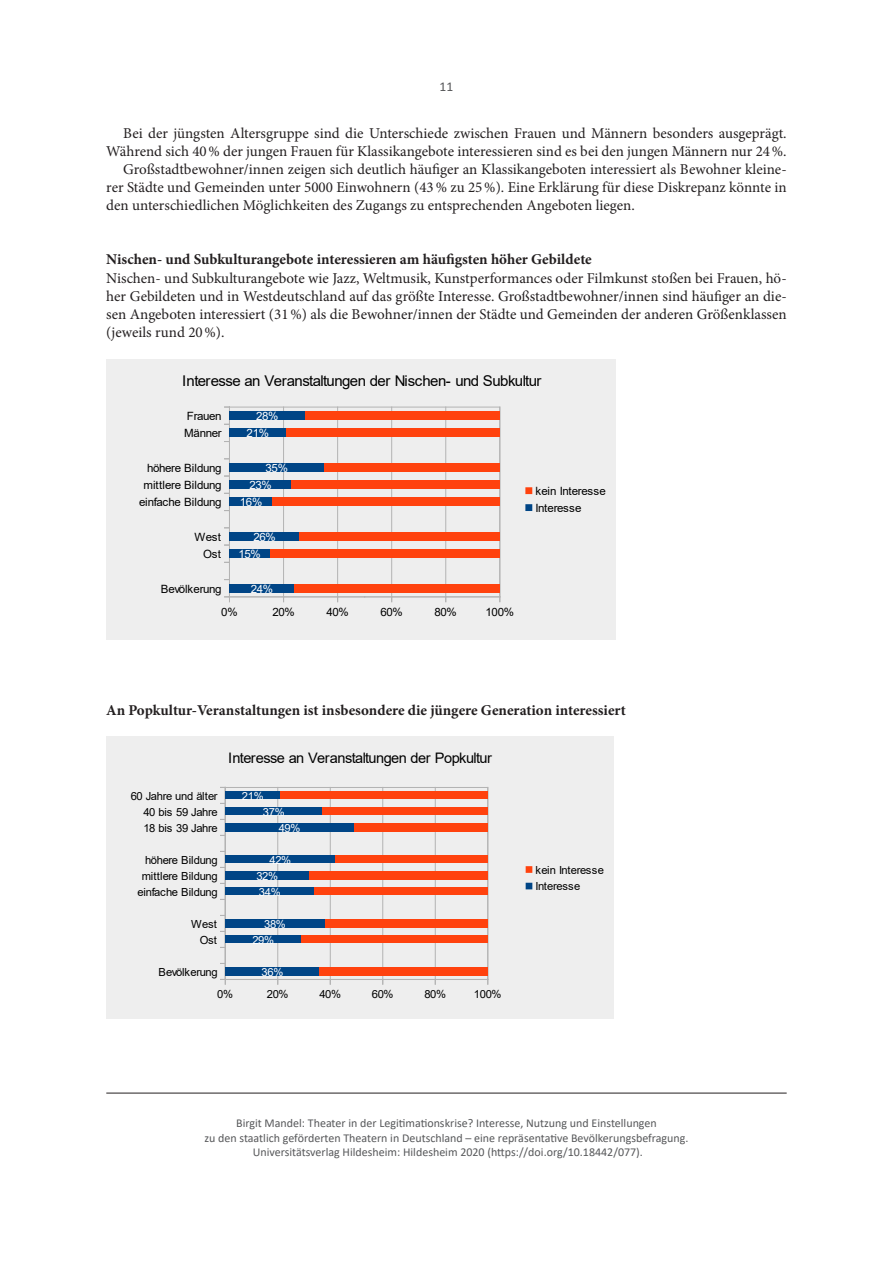
<style>
.page{position:relative;width:893px;height:1263px;background:#fff}
.page>*{position:absolute;margin:0;border:0;box-sizing:border-box;transform-origin:0 0}
.Normal_mit_Einzug{font:15px/18px "Minion Pro";color:#231f20;text-align:right}
.Normal_ohne_Einzug{font:15px/18px "Minion Pro";letter-spacing:-.005em;color:#231f20;text-align:justify}
.Normal_ohne_Einzug-2{font:700 15px "Minion Pro";letter-spacing:-.005em;color:#231f20}
.t1{font:14.85px "Arial";letter-spacing:-.04em;color:#000}
.t2{font:14.55px "Arial";letter-spacing:-.04em;color:#000}
.t3{font:13.5px "Calibri";color:#57585a}
.t4{font:12px/14.4px "Calibri";color:#57585a;text-align:center}
.t5{font:11.4px/17px "Arial";letter-spacing:-.03em;color:#000}
.t6{font:11.4px "Arial";letter-spacing:-.03em;color:#fff}
.t7{font:11.4px "Arial";color:#000}
.t8{font:11.1px/16.5px "Arial";letter-spacing:-.03em;color:#000}
.t9{font:11.1px "Arial";letter-spacing:-.03em;color:#fff}
.t10{font:11.1px "Arial";color:#000}
</style>
<div class="page">
<hr style="left:106px;top:1093px;width:681px;height:1px;background:#231f20">
<div style="left:106px;top:359px;width:510px;height:280px;background:#eee"></div>
<svg style="left:229px;top:406px;width:272px;height:191px"></svg>
<hr style="left:283px;top:407px;width:1px;height:190px;background:#b3b3b3">
<hr style="left:337px;top:407px;width:1px;height:190px;background:#b3b3b3">
<hr style="left:391px;top:407px;width:1px;height:190px;background:#b3b3b3">
<hr style="left:445px;top:407px;width:1px;height:190px;background:#b3b3b3">
<hr style="left:500px;top:407px;width:1px;height:190px;background:#b3b3b3">
<hr style="left:229px;top:407px;width:1px;height:190px;background:#b3b3b3">
<hr style="left:229px;top:597px;width:271px;height:1px;background:#b3b3b3">
<div style="left:229px;top:411px;width:76px;height:9px;background:#004586"></div>
<div style="left:229px;top:429px;width:57px;height:8px;background:#004586"></div>
<div style="left:229px;top:463px;width:95px;height:9px;background:#004586"></div>
<div style="left:229px;top:480px;width:63px;height:9px;background:#004586"></div>
<div style="left:229px;top:498px;width:44px;height:8px;background:#004586"></div>
<div style="left:229px;top:532px;width:71px;height:9px;background:#004586"></div>
<div style="left:229px;top:549px;width:41px;height:9px;background:#004586"></div>
<div style="left:229px;top:584px;width:65px;height:8px;background:#004586"></div>
<div style="left:305px;top:411px;width:195px;height:9px;background:#ff420e"></div>
<div style="left:286px;top:429px;width:214px;height:8px;background:#ff420e"></div>
<div style="left:324px;top:463px;width:176px;height:9px;background:#ff420e"></div>
<div style="left:292px;top:480px;width:208px;height:9px;background:#ff420e"></div>
<div style="left:273px;top:498px;width:227px;height:8px;background:#ff420e"></div>
<div style="left:300px;top:532px;width:200px;height:9px;background:#ff420e"></div>
<div style="left:270px;top:549px;width:230px;height:9px;background:#ff420e"></div>
<div style="left:294px;top:584px;width:206px;height:8px;background:#ff420e"></div>
<svg style="left:525px;top:504px;width:7px;height:7px"></svg>
<svg style="left:525px;top:487px;width:7px;height:7px"></svg>
<div style="left:106px;top:736px;width:508px;height:283px;background:#eee"></div>
<svg style="left:226px;top:787px;width:261px;height:192px"></svg>
<hr style="left:277px;top:787px;width:1px;height:192px;background:#b3b3b3">
<hr style="left:330px;top:787px;width:1px;height:192px;background:#b3b3b3">
<hr style="left:382px;top:787px;width:1px;height:192px;background:#b3b3b3">
<hr style="left:435px;top:787px;width:1px;height:192px;background:#b3b3b3">
<hr style="left:487px;top:787px;width:1px;height:192px;background:#b3b3b3">
<hr style="left:225px;top:787px;width:1px;height:192px;background:#b3b3b3">
<svg style="left:220px;top:979px;width:6px;height:5px"></svg>
<hr style="left:225px;top:979px;width:263px;height:1px;background:#b3b3b3">
<div style="left:225px;top:791px;width:55px;height:8px;background:#004586"></div>
<div style="left:225px;top:807px;width:97px;height:8px;background:#004586"></div>
<div style="left:225px;top:823px;width:129px;height:8px;background:#004586"></div>
<div style="left:225px;top:855px;width:110px;height:8px;background:#004586"></div>
<div style="left:225px;top:871px;width:84px;height:8px;background:#004586"></div>
<div style="left:225px;top:887px;width:89px;height:8px;background:#004586"></div>
<div style="left:225px;top:919px;width:100px;height:8px;background:#004586"></div>
<div style="left:225px;top:935px;width:76px;height:8px;background:#004586"></div>
<div style="left:225px;top:967px;width:95px;height:8px;background:#004586"></div>
<div style="left:280px;top:791px;width:208px;height:8px;background:#ff420e"></div>
<div style="left:322px;top:807px;width:166px;height:8px;background:#ff420e"></div>
<div style="left:354px;top:823px;width:134px;height:8px;background:#ff420e"></div>
<div style="left:335px;top:855px;width:153px;height:8px;background:#ff420e"></div>
<div style="left:309px;top:871px;width:179px;height:8px;background:#ff420e"></div>
<div style="left:314px;top:887px;width:174px;height:8px;background:#ff420e"></div>
<div style="left:325px;top:919px;width:163px;height:8px;background:#ff420e"></div>
<div style="left:301px;top:935px;width:187px;height:8px;background:#ff420e"></div>
<div style="left:320px;top:967px;width:168px;height:8px;background:#ff420e"></div>
<svg style="left:526px;top:883px;width:6px;height:6px"></svg>
<svg style="left:526px;top:866px;width:6px;height:7px"></svg>
<p class="t3" style="left:440px;top:77px;width:15px">11</p>
<p class="Normal_mit_Einzug" style="left:106px;top:125px;width:682px">Bei der jüngsten Altersgruppe sind die Unterschiede zwischen Frauen und Männern besonders ausgeprägt.<br>Während sich 40% der jungen Frauen für Klassikangebote interessieren sind es bei den jungen Männern nur 24%.</p>
<p class="Normal_mit_Einzug" style="left:106px;top:161px;width:682px;text-align:justify;text-indent:17px">Großstadtbewohner/innen zeigen sich deutlich häufiger an Klassikangeboten interessiert als Bewohner kleine&shy;rer Städte und Gemeinden unter 5000 Einwohnern (43% zu 25%). Eine Erklärung für diese Diskrepanz könnte in den unterschiedlichen Möglichkeiten des Zugangs zu entsprechenden Angeboten liegen.</p>
<p class="Normal_ohne_Einzug-2" style="left:106px;top:249px;width:487px">Nischen- und Subkulturangebote interessieren am häufigsten höher Gebildete</p>
<p class="Normal_ohne_Einzug" style="left:106px;top:269px;width:682px">Nischen- und Subkulturangebote wie Jazz, Weltmusik, Kunstperformances oder Filmkunst stoßen bei Frauen, hö&shy;her Gebildeten und in Westdeutschland auf das größte Interesse. Großstadtbewohner/innen sind häufiger an die&shy;sen Angeboten interessiert (31%) als die Bewohner/innen der Städte und Gemeinden der anderen Größenklassen (jeweils rund 20%).</p>
<p class="t1" style="left:182px;top:370px;width:361px">Interesse an Veranstaltungen der Nischen- und Subkultur</p>
<p class="t5" style="left:187px;top:407px;width:36px">Frauen</p>
<p class="t6" style="left:256px;top:408px;width:24px">28%</p>
<p class="t5" style="left:184px;top:425px;width:39px">Männer</p>
<p class="t6" style="left:247px;top:425px;width:24px">21%</p>
<p class="t5" style="left:147px;top:459px;width:76px">höhere Bildung</p>
<p class="t6" style="left:266px;top:460px;width:24px">35%</p>
<p class="t7" style="left:144px;top:477px;width:80px">mittlere Bildung</p>
<p class="t6" style="left:249px;top:477px;width:24px">23%</p>
<p class="t5" style="left:139px;top:494px;width:84px">einfache Bildung</p>
<p class="t6" style="left:240px;top:494px;width:24px">16%</p>
<p class="t5" style="left:195px;top:528px;width:28px">West</p>
<p class="t6" style="left:253px;top:529px;width:24px">26%</p>
<p class="t5" style="left:203px;top:545px;width:19px">Ost</p>
<p class="t6" style="left:239px;top:546px;width:24px">15%</p>
<p class="t5" style="left:161px;top:580px;width:62px">Bevölkerung</p>
<p class="t6" style="left:251px;top:581px;width:24px">24%</p>
<p class="t5" style="left:221px;top:603px;width:18px">0%</p>
<p class="t5" style="left:272px;top:603px;width:24px">20%</p>
<p class="t5" style="left:326px;top:603px;width:24px">40%</p>
<p class="t5" style="left:380px;top:603px;width:24px">60%</p>
<p class="t5" style="left:435px;top:603px;width:24px">80%</p>
<p class="t5" style="left:486px;top:603px;width:30px">100%</p>
<p class="t5" style="left:536px;top:482px;width:72px">kein Interesse<br>Interesse</p>
<p class="Normal_ohne_Einzug-2" style="left:106px;top:699px;width:521px">An Popkultur-Veranstaltungen ist insbesondere die jüngere Generation interessiert</p>
<p class="t2" style="left:228px;top:748px;width:265px">Interesse an Veranstaltungen der Popkultur</p>
<p class="t8" style="left:131px;top:787px;width:88px">60 Jahre und älter</p>
<p class="t9" style="left:242px;top:788px;width:23px">21%</p>
<p class="t8" style="left:143px;top:803px;width:76px">40 bis 59 Jahre</p>
<p class="t9" style="left:263px;top:804px;width:23px">37%</p>
<p class="t8" style="left:143px;top:819px;width:76px">18 bis 39 Jahre</p>
<p class="t9" style="left:279px;top:820px;width:23px">49%</p>
<p class="t8" style="left:145px;top:851px;width:74px">höhere Bildung</p>
<p class="t9" style="left:269px;top:852px;width:23px">42%</p>
<p class="t10" style="left:142px;top:868px;width:78px">mittlere Bildung</p>
<p class="t9" style="left:256px;top:868px;width:23px">32%</p>
<p class="t8" style="left:137px;top:883px;width:82px">einfache Bildung</p>
<p class="t9" style="left:259px;top:884px;width:23px">34%</p>
<p class="t8" style="left:191px;top:915px;width:27px">West</p>
<p class="t9" style="left:264px;top:916px;width:23px">38%</p>
<p class="t8" style="left:200px;top:931px;width:19px">Ost</p>
<p class="t9" style="left:252px;top:932px;width:23px">29%</p>
<p class="t8" style="left:158px;top:963px;width:61px">Bevölkerung</p>
<p class="t9" style="left:262px;top:964px;width:23px">36%</p>
<p class="t8" style="left:217px;top:986px;width:17px">0%</p>
<p class="t8" style="left:267px;top:986px;width:23px">20%</p>
<p class="t8" style="left:319px;top:986px;width:23px">40%</p>
<p class="t8" style="left:372px;top:986px;width:23px">60%</p>
<p class="t8" style="left:424px;top:986px;width:23px">80%</p>
<p class="t8" style="left:474px;top:986px;width:29px">100%</p>
<p class="t8" style="left:535px;top:861px;width:70px">kein Interesse<br>Interesse</p>
<p class="t4" style="left:204px;top:1116px;width:485px">Birgit Mandel: Theater in der Legitimationskrise? Interesse, Nutzung und Einstellungen<br>zu den staatlich geförderten Theatern in Deutschland – eine repräsentative Bevölkerungsbefragung.<br>Universitätsverlag Hildesheim: Hildesheim 2020 (https://doi.org/10.18442/077).</p>
</div>
